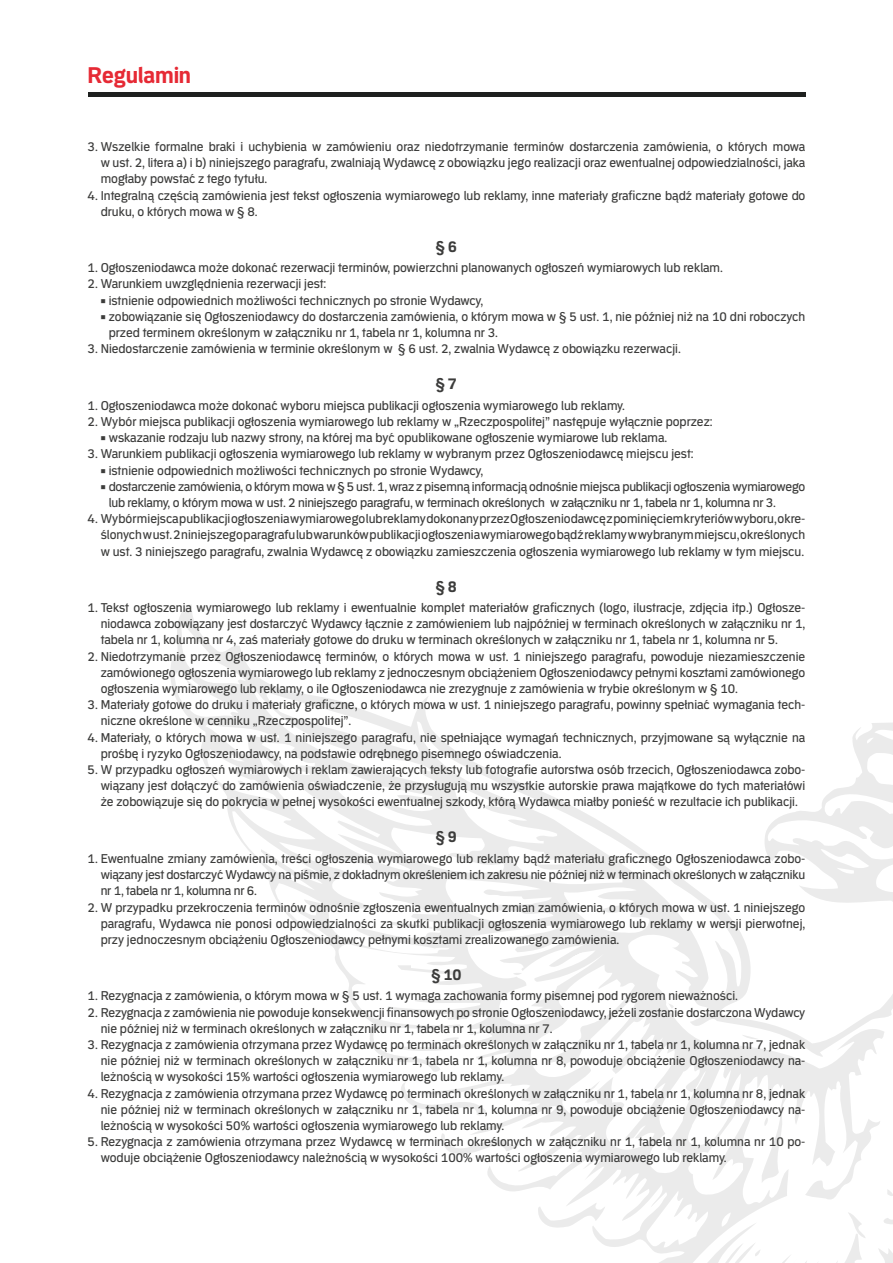
<style>
.page{position:relative;width:893px;height:1263px;background:#fff}
.page>*{position:absolute;margin:0;border:0;box-sizing:border-box;transform-origin:0 0}
.t1{font:700 24px "Erepublic Sans";letter-spacing:-.01em;color:#e62a35}
.t2{font:700 16.5px "Erepublic Sans";color:#3c3c3b}
.t3{font:13.5px/16.2px "Erepublic Sans";color:#3c3c3b;text-align:justify}
.s1{font-family:"Erepublic Slab"}
</style>
<div class="page">
<div style="left:88px;top:92px;width:717px;height:5px;background:#1e201f"></div>
<svg style="left:186px;top:679px;width:707px;height:584px"></svg>
<h1 class="t1" style="left:88px;top:63px;width:105px">Regulamin</h1>
<p class="t3" style="left:101px;top:139px;width:706px;text-indent:-13px">3. Wszelkie formalne braki i uchybienia w zamówieniu oraz niedotrzymanie terminów dostarczenia zamówienia, o których mowa w ust. 2, litera a) i b) niniejszego paragrafu, zwalniają Wydawcę z obowiązku jego realizacji oraz ewentualnej odpowiedzialności, jaka mogłaby powstać z tego tytułu.</p>
<p class="t3" style="left:101px;top:187px;width:706px;text-indent:-13px">4. Integralną częścią zamówienia jest tekst ogłoszenia wymiarowego lub reklamy, inne materiały graficzne bądź materiały gotowe do druku, o których mowa w § 8.</p>
<p class="t2" style="left:436px;top:238px;width:23px">§ 6</p>
<p class="t3" style="left:88px;top:260px;width:637px">1. Ogłoszeniodawca może dokonać rezerwacji terminów, powierzchni planowanych ogłoszeń wymiarowych lub reklam.</p>
<p class="t3" style="left:88px;top:276px;width:240px">2. Warunkiem uwzględnienia rezerwacji jest:</p>
<p class="t3" style="left:100px;top:292px;width:384px"><span class="s1">•</span> istnienie odpowiednich możliwości technicznych po stronie Wydawcy,</p>
<p class="t3" style="left:109px;top:309px;width:698px;text-indent:-8px"><span class="s1">•</span> zobowiązanie się Ogłoszeniodawcy do dostarczenia zamówienia, o którym mowa w § 5 ust. 1, nie później niż na 10 dni roboczych przed terminem określonym w załączniku nr 1, tabela nr 1, kolumna nr 3.</p>
<p class="t3" style="left:88px;top:341px;width:595px">3. Niedostarczenie zamówienia w terminie określonym w § 6 ust. 2, zwalnia Wydawcę z obowiązku rezerwacji.</p>
<p class="t2" style="left:436px;top:376px;width:23px">§ 7</p>
<p class="t3" style="left:88px;top:397px;width:539px">1. Ogłoszeniodawca może dokonać wyboru miejsca publikacji ogłoszenia wymiarowego lub reklamy.</p>
<p class="t3" style="left:88px;top:414px;width:627px">2. Wybór miejsca publikacji ogłoszenia wymiarowego lub reklamy w „Rzeczpospolitej” następuje wyłącznie poprzez:</p>
<p class="t3" style="left:100px;top:430px;width:568px"><span class="s1">•</span> wskazanie rodzaju lub nazwy strony, na której ma być opublikowane ogłoszenie wymiarowe lub reklama.</p>
<p class="t3" style="left:88px;top:446px;width:608px">3. Warunkiem publikacji ogłoszenia wymiarowego lub reklamy w wybranym przez Ogłoszeniodawcę miejscu jest:</p>
<p class="t3" style="left:100px;top:462px;width:384px"><span class="s1">•</span> istnienie odpowiednich możliwości technicznych po stronie Wydawcy,</p>
<p class="t3" style="left:109px;top:478px;width:698px;text-indent:-8px"><span class="s1">•</span> dostarczenie zamówienia, o którym mowa w § 5 ust. 1, wraz z pisemną informacją odnośnie miejsca publikacji ogłoszenia wymiarowego lub reklamy, o którym mowa w ust. 2 niniejszego paragrafu, w terminach określonych w załączniku nr 1, tabela nr 1, kolumna nr 3.</p>
<p class="t3" style="left:101px;top:511px;width:706px;text-indent:-13px">4. Wybór miejsca publikacji ogłoszenia wymiarowego lub reklamy dokonany przez Ogłoszeniodawcę z pominięciem kryteriów wyboru, okre&shy;ślonych w ust. 2 niniejszego paragrafu lub warunków publikacji ogłoszenia wymiarowego bądź reklamy w wybranym miejscu, określonych w ust. 3 niniejszego paragrafu, zwalnia Wydawcę z obowiązku zamieszczenia ogłoszenia wymiarowego lub reklamy w tym miejscu.</p>
<p class="t2" style="left:436px;top:578px;width:23px">§ 8</p>
<p class="t3" style="left:101px;top:600px;width:706px;text-indent:-13px">1. Tekst ogłoszenia wymiarowego lub reklamy i ewentualnie komplet materiałów graficznych (logo, ilustracje, zdjęcia itp.) Ogłosze&shy;niodawca zobowiązany jest dostarczyć Wydawcy łącznie z zamówieniem lub najpóźniej w terminach określonych w załączniku nr 1, tabela nr 1, kolumna nr 4, zaś materiały gotowe do druku w terminach określonych w załączniku nr 1, tabela nr 1, kolumna nr 5.</p>
<p class="t3" style="left:101px;top:648px;width:706px;text-indent:-13px">2. Niedotrzymanie przez Ogłoszeniodawcę terminów, o których mowa w ust. 1 niniejszego paragrafu, powoduje niezamieszczenie zamówionego ogłoszenia wymiarowego lub reklamy z jednoczesnym obciążeniem Ogłoszeniodawcy pełnymi kosztami zamówionego ogłoszenia wymiarowego lub reklamy, o ile Ogłoszeniodawca nie zrezygnuje z zamówienia w trybie określonym w § 10.</p>
<p class="t3" style="left:101px;top:697px;width:706px;text-indent:-13px">3. Materiały gotowe do druku i materiały graficzne, o których mowa w ust. 1 niniejszego paragrafu, powinny spełniać wymagania tech&shy;niczne określone w cenniku „Rzeczpospolitej”.</p>
<p class="t3" style="left:101px;top:729px;width:706px;text-indent:-13px">4. Materiały, o których mowa w ust. 1 niniejszego paragrafu, nie spełniające wymagań technicznych, przyjmowane są wyłącznie na prośbę i ryzyko Ogłoszeniodawcy, na podstawie odrębnego pisemnego oświadczenia.</p>
<p class="t3" style="left:101px;top:762px;width:706px;text-indent:-13px">5. W przypadku ogłoszeń wymiarowych i reklam zawierających teksty lub fotografie autorstwa osób trzecich, Ogłoszeniodawca zobo&shy;wiązany jest dołączyć do zamówienia oświadczenie, że przysługują mu wszystkie autorskie prawa majątkowe do tych materiałówi że zobowiązuje się do pokrycia w pełnej wysokości ewentualnej szkody, którą Wydawca miałby ponieść w rezultacie ich publikacji.</p>
<p class="t2" style="left:436px;top:829px;width:23px">§ 9</p>
<p class="t3" style="left:101px;top:851px;width:706px;text-indent:-13px">1. Ewentualne zmiany zamówienia, treści ogłoszenia wymiarowego lub reklamy bądź materiału graficznego Ogłoszeniodawca zobo&shy;wiązany jest dostarczyć Wydawcy na piśmie, z dokładnym określeniem ich zakresu nie później niż w terminach określonych w załączniku nr 1, tabela nr 1, kolumna nr 6.</p>
<p class="t3" style="left:101px;top:899px;width:706px;text-indent:-13px">2. W przypadku przekroczenia terminów odnośnie zgłoszenia ewentualnych zmian zamówienia, o których mowa w ust. 1 niniejszego paragrafu, Wydawca nie ponosi odpowiedzialności za skutki publikacji ogłoszenia wymiarowego lub reklamy w wersji pierwotnej, przy jednoczesnym obciążeniu Ogłoszeniodawcy pełnymi kosztami zrealizowanego zamówienia.</p>
<p class="t2" style="left:431px;top:966px;width:32px">§ 10</p>
<p class="t3" style="left:88px;top:988px;width:652px">1. Rezygnacja z zamówienia, o którym mowa w § 5 ust. 1 wymaga zachowania formy pisemnej pod rygorem nieważności.</p>
<p class="t3" style="left:101px;top:1004px;width:706px;text-indent:-13px">2. Rezygnacja z zamówienia nie powoduje konsekwencji finansowych po stronie Ogłoszeniodawcy, jeżeli zostanie dostarczona Wydawcy nie później niż w terminach określonych w załączniku nr 1, tabela nr 1, kolumna nr 7.</p>
<p class="t3" style="left:101px;top:1037px;width:706px;text-indent:-13px">3. Rezygnacja z zamówienia otrzymana przez Wydawcę po terminach określonych w załączniku nr 1, tabela nr 1, kolumna nr 7, jednak nie później niż w terminach określonych w załączniku nr 1, tabela nr 1, kolumna nr 8, powoduje obciążenie Ogłoszeniodawcy na&shy;leżnością w wysokości 15% wartości ogłoszenia wymiarowego lub reklamy.</p>
<p class="t3" style="left:101px;top:1085px;width:706px;text-indent:-13px">4. Rezygnacja z zamówienia otrzymana przez Wydawcę po terminach określonych w załączniku nr 1, tabela nr 1, kolumna nr 8, jednak nie później niż w terminach określonych w załączniku nr 1, tabela nr 1, kolumna nr 9, powoduje obciążenie Ogłoszeniodawcy na&shy;leżnością w wysokości 50% wartości ogłoszenia wymiarowego lub reklamy.</p>
<p class="t3" style="left:101px;top:1134px;width:706px;text-indent:-13px">5. Rezygnacja z zamówienia otrzymana przez Wydawcę w terminach określonych w załączniku nr 1, tabela nr 1, kolumna nr 10 po&shy;woduje obciążenie Ogłoszeniodawcy należnością w wysokości 100% wartości ogłoszenia wymiarowego lub reklamy.</p>
</div>
